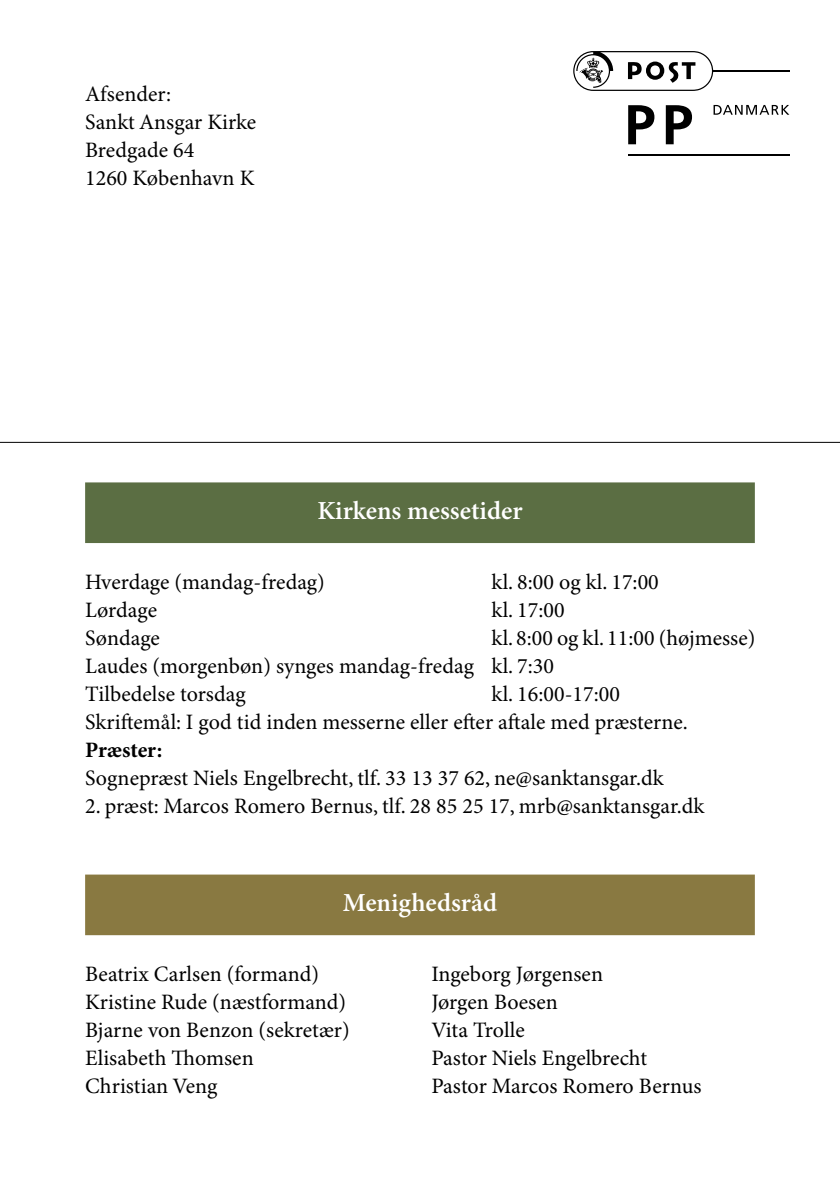
<style>
.page{position:relative;width:840px;height:1191px;background:#fff}
.page>*{position:absolute;margin:0;border:0;box-sizing:border-box;transform-origin:0 0}
.t1{font:600 26px "Minion Pro";color:#fff}
.t2{font:22px/28px "Minion Pro";color:#000}
.t3{font:700 22px "Minion Pro";letter-spacing:-.005em;color:#000}
</style>
<div class="page">
<div style="left:85px;top:482px;width:669px;height:61px;background:#5b6e43"></div>
<div style="left:85px;top:874px;width:669px;height:61px;background:#897941"></div>
<svg style="left:713px;top:105px;width:76px;height:10px"></svg>
<hr style="left:712px;top:70px;width:77px;height:1px;background:#000">
<hr style="left:627px;top:155px;width:162px;height:1px;background:#000">
<svg style="left:628px;top:105px;width:26px;height:39px"></svg>
<svg style="left:665px;top:105px;width:26px;height:39px"></svg>
<svg style="left:573px;top:51px;width:139px;height:40px"></svg>
<hr style="left:0;top:442px;width:839px;height:1px;background:#000">
<p class="t2" style="left:85px;top:81px;width:173px">Afsender:<br>Sankt Ansgar Kirke<br>Bredgade 64<br>1260 København K</p>
<p class="t1" style="left:317px;top:495px;width:206px">Kirkens messetider</p>
<p class="t2" style="left:85px;top:569px;width:241px">Hverdage (mandag-fredag)</p>
<p class="t2" style="left:491px;top:569px;width:169px">kl. 8:00 og kl. 17:00</p>
<p class="t2" style="left:85px;top:597px;width:73px">Lørdage</p>
<p class="t2" style="left:491px;top:597px;width:74px">kl. 17:00</p>
<p class="t2" style="left:85px;top:625px;width:76px">Søndage</p>
<p class="t2" style="left:85px;top:625px;width:671px;text-indent:406px">kl. 8:00 og kl. 11:00 (højmesse)<br>Laudes (morgenbøn) synges mandag-fredag kl. 7:30<br>Tilbedelse torsdag</p>
<p class="t2" style="left:85px;top:681px;width:604px;text-indent:406px">kl. 16:00-17:00<br>Skriftemål: I god tid inden messerne eller efter aftale med præsterne.</p>
<p class="t3" style="left:85px;top:737px;width:79px">Præster:</p>
<p class="t2" style="left:85px;top:765px;width:580px">Sognepræst Niels Engelbrecht, tlf. 33 13 37 62, ne@sanktansgar.dk</p>
<p class="t2" style="left:85px;top:793px;width:620px">2. præst: Marcos Romero Bernus, tlf. 28 85 25 17, mrb@sanktansgar.dk</p>
<p class="t1" style="left:343px;top:887px;width:156px">Menighedsråd</p>
<p class="t2" style="left:85px;top:961px;width:266px">Beatrix Carlsen (formand)<br>Kristine Rude (næstformand)<br>Bjarne von Benzon (sekretær)<br>Elisabeth Thomsen<br>Christian Veng</p>
<p class="t2" style="left:431px;top:961px;width:271px">Ingeborg Jørgensen<br>Jørgen Boesen<br>Vita Trolle<br>Pastor Niels Engelbrecht<br>Pastor Marcos Romero Bernus</p>
</div>
